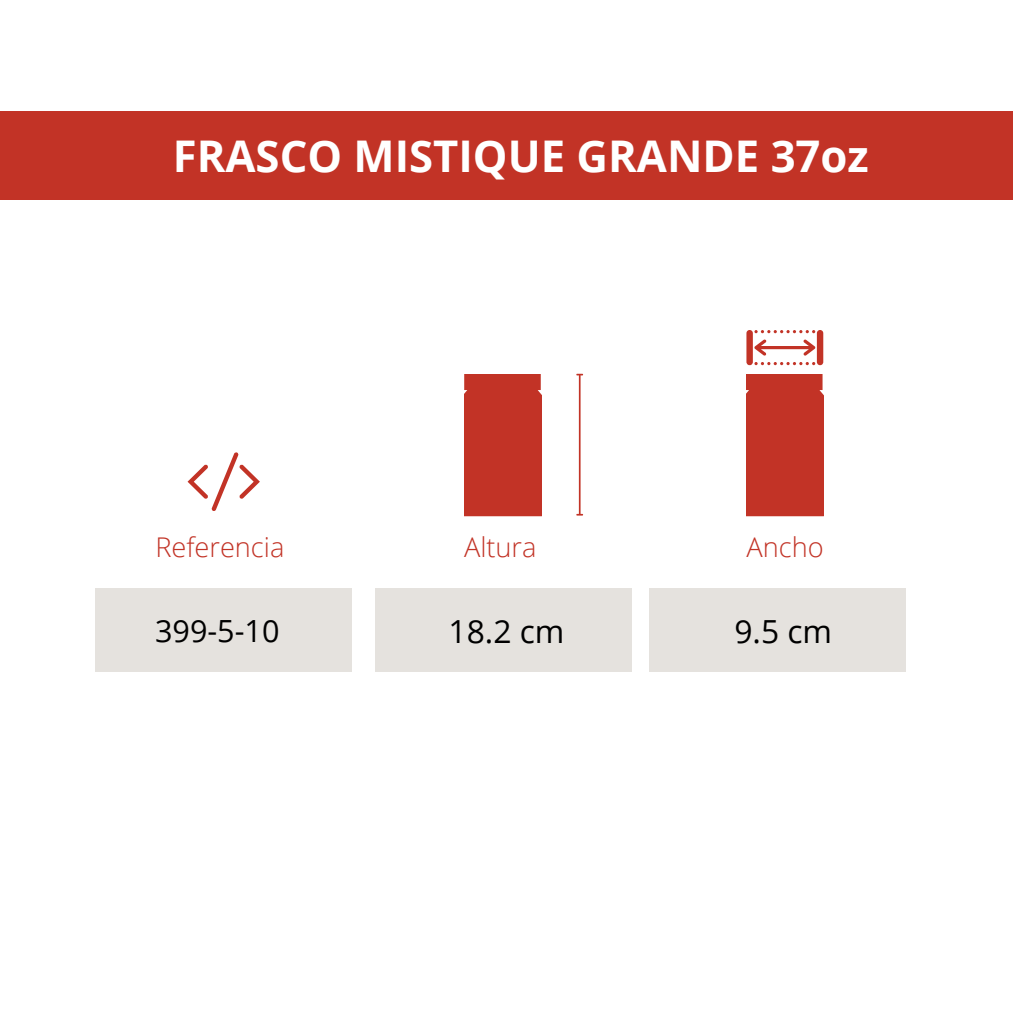
<style>
.page{position:relative;width:1013px;height:1013px;background:#fff}
.page>*{position:absolute;margin:0;border:0;box-sizing:border-box;transform-origin:0 0}
.t1{font:700 43.65px "Open Sans";color:#fff}
.t2{font:31.72px "Open Sans";color:#000}
.t3{font:30.6px "Open Sans";color:#000}
.t4{font:300 27.22px "Open Sans";color:#c23326}
</style>
<div class="page">
<div style="left:0;top:111px;width:1012px;height:89px;background:#c23326"></div>
<hr style="left:579px;top:375px;width:1px;height:139px;background:#c23326">
<svg style="left:746px;top:330px;width:77px;height:35px"></svg>
<div style="left:95px;top:588px;width:257px;height:83px;background:#e5e2de"></div>
<div style="left:375px;top:588px;width:257px;height:83px;background:#e5e2de"></div>
<div style="left:649px;top:588px;width:257px;height:83px;background:#e5e2de"></div>
<svg style="left:187px;top:452px;width:73px;height:59px"></svg>
<div style="left:464px;top:374px;width:78px;height:142px;background:#c23326"></div>
<div style="left:746px;top:374px;width:77px;height:142px;background:#c23326"></div>
<p class="t1" style="left:173px;top:125px;width:697px">FRASCO MISTIQUE GRANDE 37oz</p>
<p class="t4" style="left:464px;top:527px;width:74px">Altura</p>
<p class="t4" style="left:155px;top:528px;width:130px">Referencia</p>
<p class="t4" style="left:746px;top:528px;width:79px">Ancho</p>
<p class="t3" style="left:155px;top:609px;width:126px">399-5-10</p>
<p class="t2" style="left:448px;top:609px;width:117px">18.2 cm</p>
<p class="t2" style="left:734px;top:609px;width:99px">9.5 cm</p>
</div>
